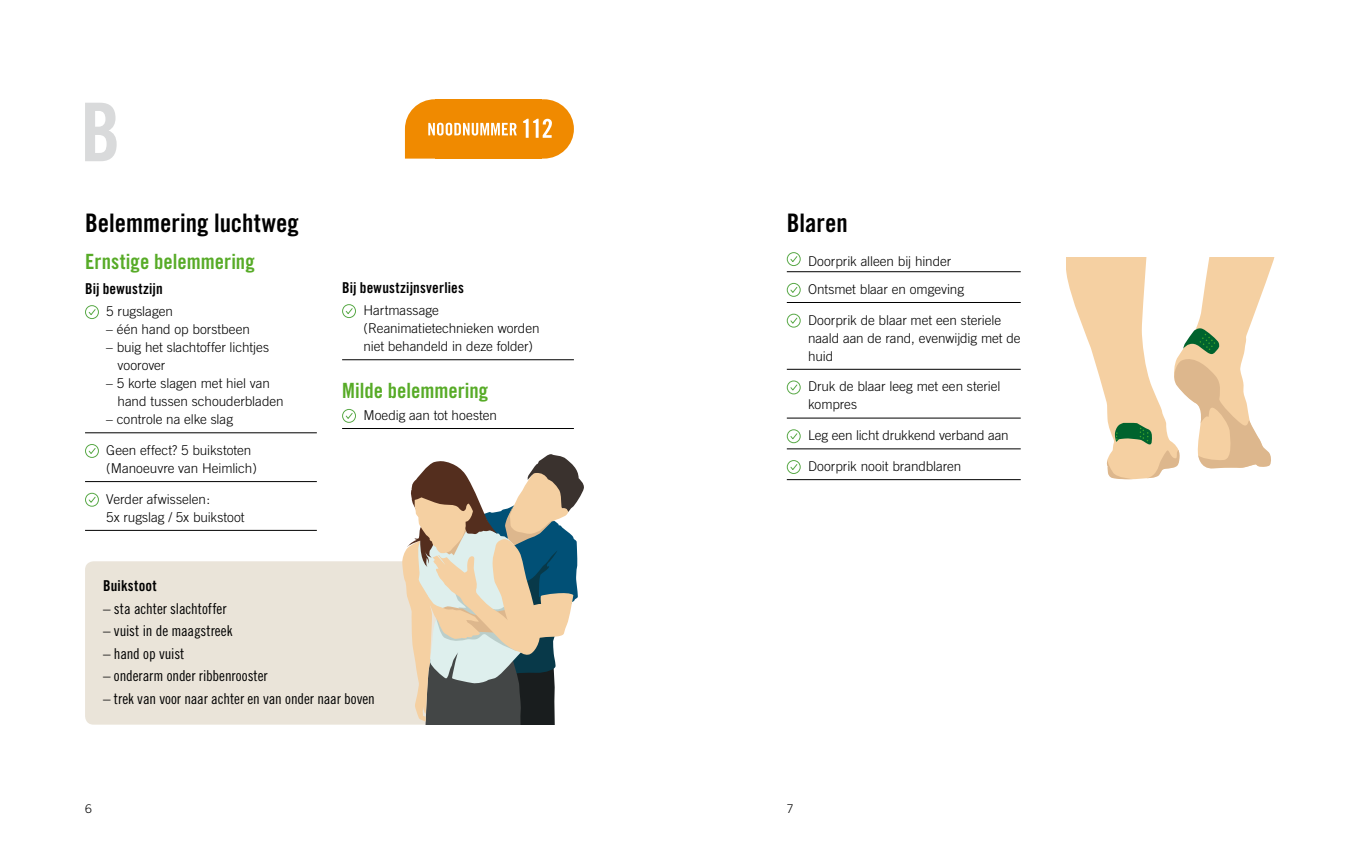
<style>
.page{position:relative;width:1361px;height:851px;background:#fff}
.page>*{position:absolute;margin:0;border:0;box-sizing:border-box;transform-origin:0 0}
.t1{font:81px "Trade Gothic Bold Cond Twenty";color:#d9dadb}
.t2{font:25.5px "Trade Gothic Bold Cond Twenty";color:#000}
.t3{font:21px "Trade Gothic Bold Cond Twenty";color:#57ab27}
.t4{font:15px "Trade Gothic Cond Eighteen";letter-spacing:-.005em;color:#000}
.t5{font:15px "Trade Gothic Bold Cond Twenty";letter-spacing:.015em;color:#000}
.t6{font:300 13.5px/18px "Trade Gothic";letter-spacing:-.005em;color:#000}
.t7{font:300 12px "Trade Gothic";color:#000}
</style>
<div class="page">
<div style="left:85px;top:561px;width:464px;height:163px;background:#eae4d9;border-radius:9px"></div>
<svg style="left:402px;top:454px;width:182px;height:270px"></svg>
<svg style="left:1066px;top:257px;width:209px;height:223px"></svg>
<hr style="left:85px;top:432px;width:232px;height:1px;background:#000">
<hr style="left:85px;top:481px;width:232px;height:1px;background:#000">
<hr style="left:85px;top:530px;width:232px;height:1px;background:#000">
<svg style="left:85px;top:305px;width:14px;height:14px"></svg>
<svg style="left:85px;top:444px;width:14px;height:14px"></svg>
<svg style="left:85px;top:492px;width:14px;height:15px"></svg>
<hr style="left:787px;top:271px;width:233px;height:1px;background:#000">
<hr style="left:787px;top:302px;width:233px;height:1px;background:#000">
<hr style="left:787px;top:369px;width:233px;height:1px;background:#000">
<hr style="left:787px;top:418px;width:233px;height:1px;background:#000">
<hr style="left:787px;top:448px;width:233px;height:1px;background:#000">
<hr style="left:787px;top:479px;width:233px;height:1px;background:#000">
<svg style="left:786px;top:252px;width:15px;height:14px"></svg>
<svg style="left:786px;top:282px;width:15px;height:15px"></svg>
<svg style="left:786px;top:313px;width:15px;height:15px"></svg>
<svg style="left:786px;top:380px;width:15px;height:15px"></svg>
<svg style="left:786px;top:429px;width:15px;height:14px"></svg>
<svg style="left:786px;top:460px;width:15px;height:14px"></svg>
<hr style="left:342px;top:359px;width:232px;height:1px;background:#000">
<hr style="left:342px;top:428px;width:232px;height:1px;background:#000">
<svg style="left:342px;top:304px;width:14px;height:14px"></svg>
<svg style="left:342px;top:409px;width:14px;height:14px"></svg>
<svg style="left:405px;top:99px;width:169px;height:59px;background:#f29a24"></svg>
<h1 class="t1" style="left:80px;top:83px;width:42px">B</h1>
<h2 class="t2" style="left:85px;top:207px;width:215px">Belemmering luchtweg</h2>
<h3 class="t3" style="left:85px;top:248px;width:171px">Ernstige belemmering</h3>
<p class="t5" style="left:85px;top:279px;width:79px">Bij bewustzijn</p>
<p class="t6" style="left:106px;top:302px;width:68px">5 rugslagen</p>
<p class="t6" style="left:106px;top:320px;width:145px">– één hand op borstbeen</p>
<p class="t6" style="left:118px;top:338px;width:153px;text-indent:-11px">– buig het slachtoffer lichtjes voorover</p>
<p class="t6" style="left:118px;top:374px;width:167px;text-indent:-11px">– 5 korte slagen met hiel van hand tussen schouderbladen</p>
<p class="t6" style="left:106px;top:410px;width:128px">– controle na elke slag</p>
<p class="t6" style="left:106px;top:441px;width:152px">Geen effect? 5 buikstoten (Manoeuvre van Heimlich)</p>
<p class="t6" style="left:106px;top:489px;width:140px">Verder afwisselen:<br>5x rugslag / 5x buikstoot</p>
<p class="t5" style="left:342px;top:278px;width:123px">Bij bewustzijnsverlies</p>
<p class="t6" style="left:363px;top:301px;width:178px">Hartmassage (Reanimatietechnieken worden niet behandeld in deze folder)</p>
<h3 class="t3" style="left:342px;top:377px;width:148px">Milde belemmering</h3>
<p class="t6" style="left:363px;top:406px;width:135px">Moedig aan tot hoesten</p>
<p class="t5" style="left:103px;top:576px;width:55px">Buikstoot</p>
<p class="t4" style="left:103px;top:599px;width:125px">– sta achter slachtoffer</p>
<p class="t4" style="left:103px;top:621px;width:131px">– vuist in de maagstreek</p>
<p class="t4" style="left:103px;top:644px;width:83px">– hand op vuist</p>
<p class="t4" style="left:103px;top:666px;width:166px">– onderarm onder ribbenrooster</p>
<p class="t4" style="left:103px;top:689px;width:273px">– trek van voor naar achter en van onder naar boven</p>
<h2 class="t2" style="left:787px;top:207px;width:62px">Blaren</h2>
<p class="t6" style="left:808px;top:247px;width:158px;line-height:27.8px">Doorprik alleen bij hinder<br>Ontsmet blaar en omgeving</p>
<p class="t6" style="left:808px;top:310px;width:214px">Doorprik de blaar met een steriele naald aan de rand, evenwijdig met de huid</p>
<p class="t6" style="left:808px;top:377px;width:194px">Druk de blaar leeg met een steriel kompres</p>
<p class="t6" style="left:808px;top:426px;width:202px">Leg een licht drukkend verband aan</p>
<p class="t6" style="left:808px;top:457px;width:155px">Doorprik nooit brandblaren</p>
<p class="t7" style="left:85px;top:801px;width:8px">6</p>
<p class="t7" style="left:787px;top:801px;width:8px">7</p>
</div>
